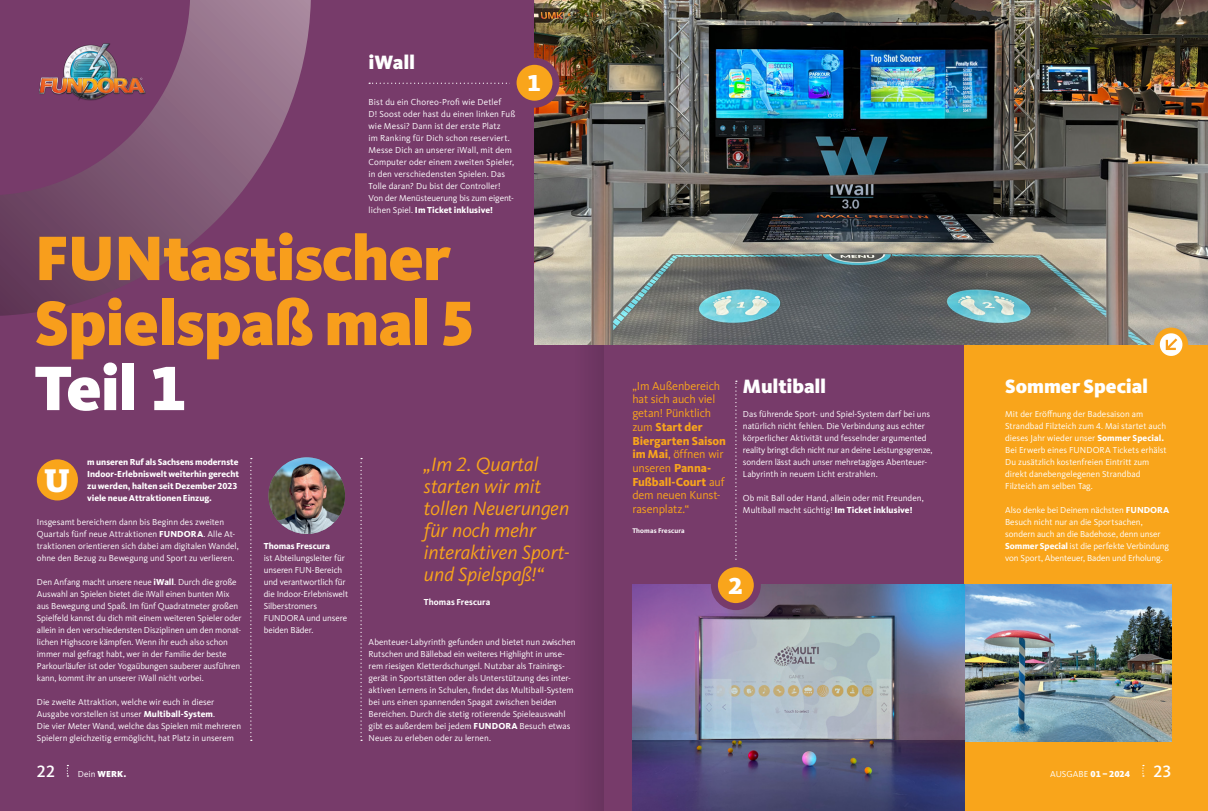
<style>
.page{position:relative;width:1208px;height:811px;background:#773b6a}
.page>*{position:absolute;margin:0;border:0;box-sizing:border-box;transform-origin:0 0}
.t1{font:900 65px/65px "Kievit OT";letter-spacing:-.015em;color:#f89e1c}
.t2{font:900 34px "Kievit Slab Pro";color:#fff}
.t3{font:900 24px "Kievit Slab Pro";color:#fff}
.t4{font:italic 20px/22px "Kievit OT";color:#f9a51b}
.t5{font:900 20px "Kievit OT";letter-spacing:-.005em;color:#fff}
.t6{font:500 17px "Kievit OT";color:#fff}
.t7{font:12px/13.7px "Kievit OT";letter-spacing:-.01em;color:#f9a51b}
.t8{font:9px/12px "Kievit OT";color:#fff}
.t9{font:800 9px/12px "Kievit OT";color:#fff}
.t10{font:700 9px "Kievit OT";letter-spacing:.01em;color:#fff}
.t11{font:900 9px "Kievit OT";color:#fff}
.t12{font:700 7px "Kievit OT";letter-spacing:.015em;color:#fff}
.s1{font-weight:800}
.s2{color:#fff}
.s3{font-weight:400}
.s4{font-weight:900}
</style>
<div class="page">
<div style="left:964px;top:344px;width:244px;height:467px;background:#f9a51b"></div>
<svg style="left:0;top:0;width:311px;height:316px"></svg>
<img style="left:534px;top:0;width:674px;height:345px">
<img style="left:632px;top:585px;width:332px;height:156px">
<img style="left:964px;top:585px;width:207px;height:156px">
<svg style="left:369px;top:83px;width:138px;height:1px"></svg>
<svg style="left:513px;top:61px;width:43px;height:43px"></svg>
<div style="left:509px;top:58px;width:50px;height:50px;border:7px solid #773b6a;border-radius:50%"></div>
<div style="left:37px;top:459px;width:41px;height:41px;background:#f9a51b;border-radius:50%"></div>
<img style="left:268px;top:457px;width:77px;height:77px;border-radius:38px">
<svg style="left:360px;top:458px;width:2px;height:283px"></svg>
<svg style="left:735px;top:381px;width:2px;height:179px"></svg>
<svg style="left:250px;top:458px;width:2px;height:283px"></svg>
<img style="left:37px;top:39px;width:110px;height:66px">
<svg style="left:714px;top:563px;width:43px;height:43px"></svg>
<div style="left:711px;top:560px;width:50px;height:50px;border:7px solid #773b6a;border-radius:50%"></div>
<div style="left:1154px;top:327px;width:34px;height:35px;background:#f9a51b;border-radius:50%"></div>
<svg style="left:1158px;top:332px;width:25px;height:24px"></svg>
<svg style="left:1142px;top:765px;width:2px;height:11px"></svg>
<img style="left:632px;top:741px;width:332px;height:70px">
<img style="left:551px;top:0;width:53px;height:811px">
<p class="t5" style="left:369px;top:50px;width:48px">iWall</p>
<p class="t8" style="left:369px;top:96px;width:148px">Bist du ein Choreo-Profi wie Detlef<br>D! Soost oder hast du einen linken Fuß wie Messi? Dann ist der erste Platz<br>im Ranking für Dich schon reserviert.<br>Messe Dich an unserer iWall, mit dem Computer oder einem zweiten Spieler, in den verschiedensten Spielen. Das Tolle daran? Du bist der Controller!<br>Von der Menüsteuerung bis zum eigent&shy;lichen Spiel. <span class="s1">Im Ticket inklusive!</span></p>
<p class="t1" style="left:35px;top:225px;width:441px">FUNtastischer<br>Spielspaß mal 5<br><span class="s2">Teil 1</span></p>
<p class="t3" style="left:527px;top:68px;width:15px">1</p>
<p class="t9" style="left:87px;top:455px;width:153px">m unseren Ruf als Sachsens modernste Indoor-Erlebniswelt weiterhin gerecht zu werden, halten seit Dezember 2023 viele neue Attraktionen Einzug.</p>
<p class="t8" style="left:37px;top:516px;width:203px">Insgesamt bereichern dann bis Beginn des zweiten Quartals fünf neue Attraktionen <span class="s1">FUNDORA</span>. Alle At&shy;traktionen orientieren sich dabei am digitalen Wandel, ohne den Bezug zu Bewegung und Sport zu verlieren.</p>
<p class="t8" style="left:37px;top:576px;width:206px">Den Anfang macht unsere neue <span class="s1">iWall</span>. Durch die große Auswahl an Spielen bietet die iWall einen bunten Mix aus Bewegung und Spaß. Im fünf Quadratmeter großen Spielfeld kannst du dich mit einem weiteren Spieler oder allein in den verschiedensten Disziplinen um den monat&shy;lichen Highscore kämpfen. Wenn ihr euch also schon immer mal gefragt habt, wer in der Familie der beste Parkourläufer ist oder Yogaübungen sauberer ausführen kann, kommt ihr an unserer iWall nicht vorbei.</p>
<p class="t8" style="left:37px;top:696px;width:180px">Die zweite Attraktion, welche wir euch in dieser<br>Ausgabe vorstellen ist unser <span class="s1">Multiball-System</span>.</p>
<p class="t8" style="left:37px;top:720px;width:206px">Die vier Meter Wand, welche das Spielen mit mehreren<br>Spielern gleichzeitig ermöglicht, hat Platz in unserem</p>
<p class="t2" style="left:44px;top:459px;width:26px">U</p>
<p class="t8" style="left:264px;top:540px;width:86px"><span class="s1">Thomas Frescura<br></span>ist Abteilungsleiter für unseren FUN-Bereich und verantwortlich für die Indoor-Erlebniswelt<br>Silberstromers<br>FUNDORA und unsere beiden Bäder.</p>
<p class="t4" style="left:424px;top:453px;width:148px">„Im 2. Quartal starten wir mit tollen Neuerungen für noch mehr interaktiven Sport&shy;und Spielspaß!“</p>
<p class="t10" style="left:424px;top:597px;width:68px">Thomas Frescura</p>
<p class="t8" style="left:369px;top:636px;width:208px">Abenteuer-Labyrinth gefunden und bietet nun zwischen Rutschen und Bällebad ein weiteres Highlight in unse&shy;rem riesigen Kletterdschungel. Nutzbar als Trainings&shy;gerät in Sportstätten oder als Unterstützung des inter&shy;aktiven Lernens in Schulen, findet das Multiball-System bei uns einen spannenden Spagat zwischen beiden Bereichen. Durch die stetig rotierende Spieleauswahl gibt es außerdem bei jedem <span class="s1">FUNDORA</span> Besuch etwas Neues zu erleben oder zu lernen.</p>
<p class="t7" style="left:632px;top:379px;width:95px">„Im Außenbereich hat sich auch viel getan! Pünktlich zum <span class="s1">Start der<br>Biergarten Saison im Mai</span>, öffnen wir unseren <span class="s1">Panna-<br>Fußball-Court</span> auf dem neuen Kunst&shy;rasenplatz.“</p>
<p class="t12" style="left:632px;top:526px;width:54px">Thomas Frescura</p>
<p class="t5" style="left:743px;top:374px;width:85px">Multiball</p>
<p class="t8" style="left:743px;top:408px;width:191px">Das führende Sport- und Spiel-System darf bei uns natürlich nicht fehlen. Die Verbindung aus echter körperlicher Aktivität und fesselnder argumented reality bringt dich nicht nur an deine Leistungsgrenze, sondern lässt auch unser mehretagiges Abenteuer-Labyrinth in neuem Licht erstrahlen.</p>
<p class="t8" style="left:743px;top:492px;width:182px">Ob mit Ball oder Hand, allein oder mit Freunden,<br>Multiball macht süchtig! <span class="s1">Im Ticket inklusive!</span></p>
<p class="t3" style="left:728px;top:570px;width:15px">2</p>
<p class="t5" style="left:1005px;top:374px;width:145px">Sommer Special</p>
<p class="t8" style="left:1005px;top:408px;width:163px">Mit der Eröffnung der Badesaison am Strandbad Filzteich zum 4. Mai startet auch dieses Jahr wieder unser <span class="s1">Sommer Special.<br></span>Bei Erwerb eines FUNDORA Tickets erhälst Du zusätzlich kostenfreien Eintritt zum direkt danebengelegenen Strandbad Filzteich am selben Tag.</p>
<p class="t8" style="left:1005px;top:504px;width:166px">Also denke bei Deinem nächsten <span class="s1">FUNDORA</span></p>
<p class="t8" style="left:1005px;top:516px;width:165px">Besuch nicht nur an die Sportsachen, sondern auch an die Badehose, denn unser <span class="s1">Sommer Special</span> ist die perfekte Verbindung von Sport, Abenteuer, Baden und Erholung.</p>
<h3 class="t6" style="left:37px;top:761px;width:20px">22</h3>
<p class="t11" style="left:78px;top:768px;width:50px"><span class="s3">Dein</span> WERK.</p>
<p class="t8" style="left:1050px;top:768px;width:81px">AUSGABE <span class="s4">01 – 2024</span></p>
<h3 class="t6" style="left:1153px;top:761px;width:20px">23</h3>
</div>
